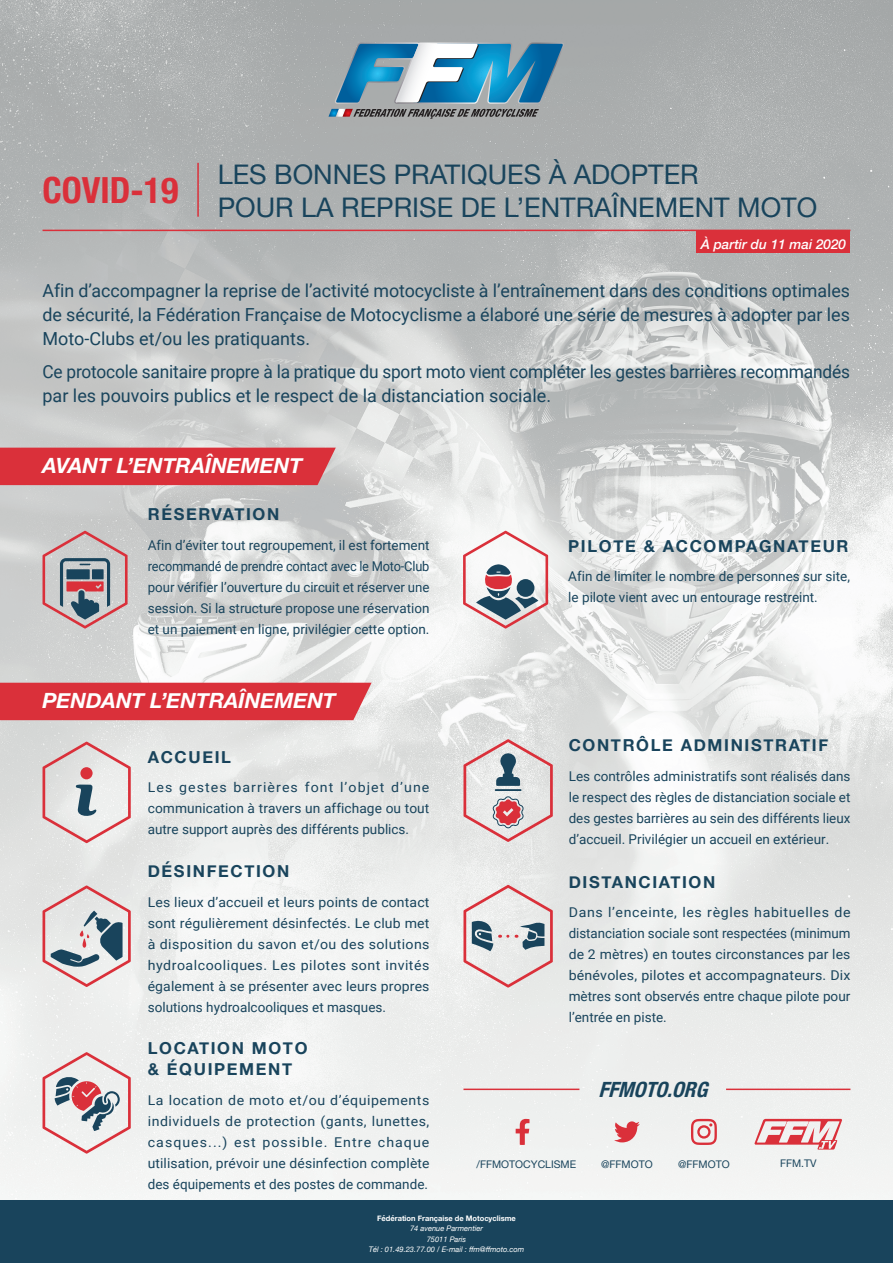
<style>
.page{position:relative;width:893px;height:1263px;background:#fff}
.page>*{position:absolute;margin:0;border:0;box-sizing:border-box;transform-origin:0 0}
.t1{font:700 condensed 36px "Helvetica Neue";color:#da303a}
.t2{font:27px/32.4px "Helvetica Neue";color:#19445c}
.t3{font:italic 700 21px "Helvetica Neue";color:#fff}
.t4{font:italic 700 condensed 21px "Helvetica Neue";color:#19445c}
.t5{font:18px/24px "Roboto";color:#19445c;text-align:justify}
.t6{font:18px/24px "Roboto";color:#19445c;scale:.96 1}
.t7{font:700 16.5px/21px "Helvetica Neue";letter-spacing:.1em;color:#19445c}
.t8{font:13.5px/21px "Roboto";color:#19445c;text-align:justify;scale:1.05 1}
.t9{font:13.5px/21px "Roboto";color:#19445c;text-align:justify}
.t10{font:13.5px/21px "Roboto";color:#19445c;text-align:justify;scale:1.04 1}
.t11{font:italic 500 13.5px "Helvetica Neue";color:#fff}
.t12{font:10.5px "Helvetica Neue";color:#19445c}
.t13{font:italic 7.65px/10.5px "Helvetica Neue";color:#fff;text-align:center}
.t14{font:700 7.65px "Helvetica Neue";color:#fff}
</style>
<div class="page">
<img style="left:0;top:0;width:893px;height:1201px">
<svg style="left:328px;top:43px;width:236px;height:76px;background:#689bb3"></svg>
<div style="left:0;top:448px;width:336px;height:37px;background:#da303a"></div>
<div style="left:0;top:683px;width:372px;height:37px;background:#da303a"></div>
<hr style="left:197px;top:163px;width:2px;height:54px;background:#da303a">
<div style="left:696px;top:231px;width:154px;height:22px;background:#da303a"></div>
<div style="left:0;top:1201px;width:893px;height:62px;background:#19445c"></div>
<hr style="left:43px;top:230px;width:807px;height:1px;background:#da303a">
<svg style="left:43px;top:742px;width:88px;height:101px;background:#dccecf"></svg>
<svg style="left:43px;top:531px;width:85px;height:97px;background:#b3a5a9"></svg>
<svg style="left:463px;top:531px;width:85px;height:97px"></svg>
<svg style="left:463px;top:739px;width:90px;height:103px;background:#d7c4c6"></svg>
<hr style="left:495px;top:789px;width:26px;height:2px;background:#19445c">
<svg style="left:43px;top:885px;width:88px;height:102px;background:#c9c1c5"></svg>
<svg style="left:463px;top:885px;width:90px;height:102px;background:#d6cbcd"></svg>
<svg style="left:43px;top:1052px;width:88px;height:101px"></svg>
<svg style="left:516px;top:1119px;width:13px;height:26px"></svg>
<svg style="left:614px;top:1121px;width:26px;height:21px"></svg>
<svg style="left:691px;top:1119px;width:26px;height:26px"></svg>
<hr style="left:463px;top:1088px;width:116px;height:2px;background:#da303a">
<hr style="left:726px;top:1088px;width:124px;height:2px;background:#da303a">
<svg style="left:754px;top:1119px;width:88px;height:30px"></svg>
<h1 class="t1" style="left:43px;top:161px;width:137px">COVID-19</h1>
<h2 class="t2" style="left:218px;top:160px;width:601px">LES BONNES PRATIQUES À ADOPTER<br>POUR LA REPRISE DE L’ENTRAÎNEMENT MOTO</h2>
<p class="t11" style="left:701px;top:232px;width:147px">À partir du 11 mai 2020</p>
<p class="t5" style="left:43px;top:278px;width:809px">Afin d’accompagner la reprise de l’activité motocycliste à l’entraînement dans des conditions optimales de sécurité, la Fédération Française de Motocyclisme a élaboré une série de mesures à adopter par les Moto-Clubs et/ou les pratiquants.</p>
<h3 class="t6" style="left:43px;top:359px;width:843px">Ce protocole sanitaire propre à la pratique du sport moto vient compléter les gestes barrières recommandés par les pouvoirs publics et le respect de la distanciation sociale.</h3>
<h3 class="t3" style="left:43px;top:449px;width:261px">AVANT L’ENTRAÎNEMENT</h3>
<p class="t7" style="left:148px;top:504px;width:133px">RÉSERVATION</p>
<p class="t9" style="left:148px;top:534px;width:283px">Afin d’éviter tout regroupement, il est fortement recommandé de prendre contact avec le Moto-Club pour vérifier l’ouverture du circuit et réserver une session. Si la structure propose une réservation et un paiement en ligne, privilégier cette option.</p>
<h3 class="t3" style="left:43px;top:684px;width:295px">PENDANT L’ENTRAÎNEMENT</h3>
<p class="t7" style="left:148px;top:747px;width:85px">ACCUEIL</p>
<p class="t8" style="left:148px;top:776px;width:270px">Les gestes barrières font l’objet d’une communication à travers un affichage ou tout autre support auprès des différents publics.</p>
<p class="t7" style="left:148px;top:861px;width:143px">DÉSINFECTION</p>
<p class="t10" style="left:148px;top:891px;width:272px">Les lieux d’accueil et leurs points de contact sont régulièrement désinfectés. Le club met à disposition du savon et/ou des solutions hydroalcooliques. Les pilotes sont invités également à se présenter avec leurs propres solutions hydroalcooliques et masques.</p>
<p class="t7" style="left:148px;top:1038px;width:161px">LOCATION MOTO &amp; ÉQUIPEMENT</p>
<p class="t8" style="left:148px;top:1089px;width:270px">La location de moto et/ou d’équipements individuels de protection (gants, lunettes, casques...) est possible. Entre chaque utilisation, prévoir une désinfection complète des équipements et des postes de commande.</p>
<p class="t7" style="left:568px;top:536px;width:282px">PILOTE &amp; ACCOMPAGNATEUR</p>
<p class="t9" style="left:568px;top:566px;width:283px">Afin de limiter le nombre de personnes sur site, le pilote vient avec un entourage restreint.</p>
<p class="t7" style="left:569px;top:735px;width:261px">CONTRÔLE ADMINISTRATIF</p>
<p class="t9" style="left:569px;top:765px;width:283px">Les contrôles administratifs sont réalisés dans le respect des règles de distanciation sociale et des gestes barrières au sein des différents lieux d’accueil. Privilégier un accueil en extérieur.</p>
<p class="t7" style="left:569px;top:871px;width:148px">DISTANCIATION</p>
<p class="t8" style="left:569px;top:901px;width:270px">Dans l’enceinte, les règles habituelles de distanciation sociale sont respectées (minimum de 2 mètres) en toutes circonstances par les bénévoles, pilotes et accompagnateurs. Dix mètres sont observés entre chaque pilote pour l’entrée en piste.</p>
<h3 class="t4" style="left:598px;top:1072px;width:119px">FFMOTO.ORG</h3>
<p class="t12" style="left:477px;top:1156px;width:101px">/FFMOTOCYCLISME</p>
<p class="t12" style="left:601px;top:1156px;width:53px">@FFMOTO</p>
<p class="t12" style="left:678px;top:1156px;width:53px">@FFMOTO</p>
<p class="t12" style="left:780px;top:1156px;width:38px">FFM.TV</p>
<p class="t14" style="left:377px;top:1212px;width:140px">Fédération Française de Motocyclisme</p>
<p class="t13" style="left:369px;top:1224px;width:157px">74 avenue Parmentier<br>75011 Paris<br>Tél : 01.49.23.77.00 / E-mail : ffm@ffmoto.com</p>
</div>
